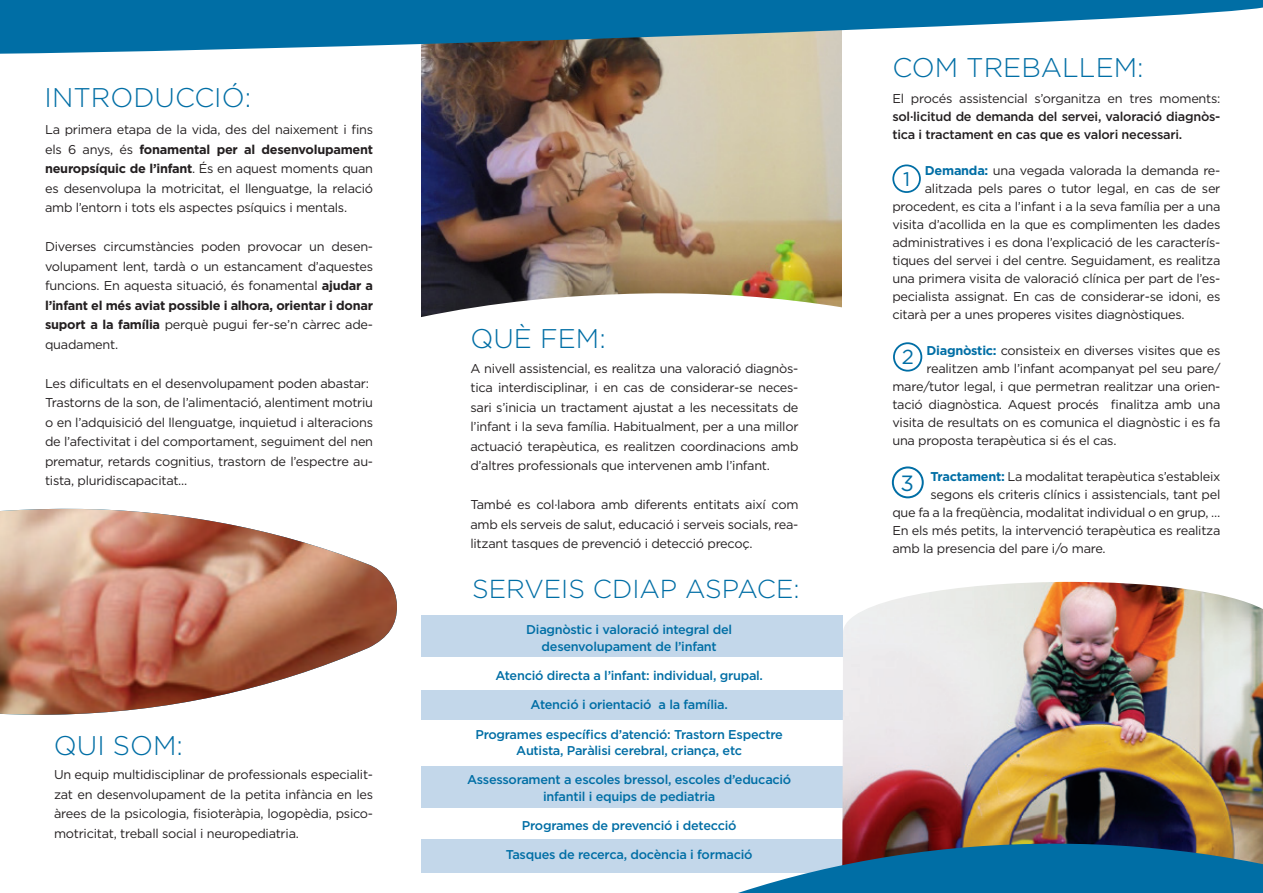
<style>
.page{position:relative;width:1263px;height:893px;background:#fff}
.page>*{position:absolute;margin:0;border:0;box-sizing:border-box;transform-origin:0 0}
.t1{font:300 27px "Gotham";color:#006ea5}
.t2{font:300 25.95px "Gotham";color:#006ea5}
.t3{font:22.05px "Gotham";color:#006ea5}
.t4{font:20.25px "Gotham";color:#006ea5}
.t5{font:19.65px "Gotham";color:#006ea5}
.t6{font:12.75px/19.5px "Gotham";letter-spacing:-.02em;color:#231f20;text-align:justify}
.t7{font:500 12.75px/16.5px "Gotham";letter-spacing:-.02em;color:#006ea5;text-align:center}
.t8{font:500 12.75px/18px "Gotham";letter-spacing:-.02em;color:#231f20}
.s1{font-weight:700}
.s2{font-weight:700;color:#006ea5}
</style>
<div class="page">
<div style="left:421px;top:615px;width:421px;height:42px;background:#c3d7ea"></div>
<div style="left:421px;top:691px;width:421px;height:29px;background:#c3d7ea"></div>
<div style="left:421px;top:766px;width:421px;height:42px;background:#c3d7ea"></div>
<div style="left:421px;top:840px;width:421px;height:33px;background:#c3d7ea"></div>
<img style="left:842px;top:582px;width:421px;height:262px">
<img style="left:421px;top:54px;width:421px;height:263px">
<svg style="left:738px;top:844px;width:525px;height:49px;background:#2979a2"></svg>
<img style="left:0;top:509px;width:397px;height:206px">
<svg style="left:0;top:0;width:1263px;height:54px;fill:#006ea5"></svg>
<div style="left:892px;top:164px;width:29px;height:29px;border:2px solid #006ea5;border-radius:50%"></div>
<div style="left:893px;top:342px;width:29px;height:30px;border:2px solid #006ea5;border-radius:50%"></div>
<div style="left:892px;top:466px;width:32px;height:32px;border:2px solid #006ea5;border-radius:50%"></div>
<h1 class="t1" style="left:45px;top:82px;width:208px">INTRODUCCIÓ:</h1>
<p class="t6" style="left:45px;top:120px;width:330px">La primera etapa de la vida, des del naixement i fins els 6 anys, és <span class="s1">fonamental per al desenvolupament neuropsíquic de l’infant</span>. És en aquest moments quan es desenvolupa la motricitat, el llenguatge, la relació amb l’entorn i tots els aspectes psíquics i mentals.</p>
<p class="t6" style="left:45px;top:237px;width:330px">Diverses circumstàncies poden provocar un desen&shy;volupament lent, tardà o un estancament d’aquestes funcions. En aquesta situació, és fonamental <span class="s1">ajudar a l’infant el més aviat possible i alhora, orientar i donar suport a la família</span> perquè pugui fer-se’n càrrec ade&shy;quadament.</p>
<p class="t6" style="left:45px;top:373px;width:330px;text-align:left">Les dificultats en el desenvolupament poden abastar:<br>Trastorns de la son, de l’alimentació, alentiment motriu o en l’adquisició del llenguatge, inquietud i alteracions de l’afectivitat i del comportament, seguiment del nen prematur, retards cognitius, trastorn de l’espectre au&shy;tista, pluridiscapacitat...</p>
<h1 class="t1" style="left:54px;top:731px;width:131px">QUI SOM:</h1>
<p class="t6" style="left:54px;top:765px;width:321px">Un equip multidisciplinar de professionals especialit&shy;zat en desenvolupament de la petita infància en les àrees de la psicologia, fisioteràpia, logopèdia, psico&shy;motricitat, treball social i neuropediatria.</p>
<h1 class="t1" style="left:470px;top:324px;width:137px">QUÈ FEM:</h1>
<p class="t6" style="left:470px;top:358px;width:330px">A nivell assistencial, es realitza una valoració diagnòs&shy;tica interdisciplinar, i en cas de considerar-se neces&shy;sari s’inicia un tractament ajustat a les necessitats de l’infant i la seva família. Habitualment, per a una millor actuació terapèutica, es realitzen coordinacions amb d’altres professionals que intervenen amb l’infant.</p>
<p class="t6" style="left:470px;top:495px;width:330px">També es col·labora amb diferents entitats així com amb els serveis de salut, educació i serveis socials, rea&shy;litzant tasques de prevenció i detecció precoç.</p>
<h2 class="t2" style="left:472px;top:575px;width:329px">SERVEIS CDIAP ASPACE:</h2>
<p class="t7" style="left:526px;top:621px;width:207px">Diagnòstic i valoració integral del desenvolupament de l’infant</p>
<p class="t7" style="left:495px;top:667px;width:269px">Atenció directa a l’infant: individual, grupal.</p>
<p class="t7" style="left:531px;top:696px;width:199px">Atenció i orientació a la família.</p>
<p class="t7" style="left:475px;top:725px;width:309px">Programes específics d’atenció: Trastorn Espectre<br>Autista, Paràlisi cerebral, criança, etc</p>
<p class="t7" style="left:467px;top:771px;width:326px">Assessorament a escoles bressol, escoles d’educació infantil i equips de pediatria</p>
<p class="t7" style="left:522px;top:817px;width:216px">Programes de prevenció i detecció</p>
<p class="t7" style="left:506px;top:846px;width:248px">Tasques de recerca, docència i formació</p>
<h1 class="t1" style="left:892px;top:52px;width:253px">COM TREBALLEM:</h1>
<p class="t6" style="left:892px;top:89px;width:330px">El procés assistencial s’organitza en tres moments:</p>
<p class="t8" style="left:892px;top:107px;width:330px">sol·licitud de demanda del servei, valoració diagnòs&shy;tica i tractament en cas que es valori necessari.</p>
<p class="t6" style="left:925px;top:161px;width:297px"><span class="s2">Demanda:</span> una vegada valorada la demanda re-</p>
<p class="t6" style="left:925px;top:179px;width:297px">alitzada pels pares o tutor legal, en cas de ser</p>
<p class="t6" style="left:892px;top:197px;width:330px">procedent, es cita a l’infant i a la seva família per a una</p>
<p class="t6" style="left:892px;top:215px;width:330px">visita d’acollida en la que es complimenten les dades</p>
<p class="t6" style="left:892px;top:233px;width:330px">administratives i es dona l’explicació de les caracterís-</p>
<p class="t6" style="left:892px;top:251px;width:330px">tiques del servei i del centre. Seguidament, es realitza</p>
<p class="t6" style="left:892px;top:269px;width:330px">una primera visita de valoració clínica per part de l’es-</p>
<p class="t6" style="left:892px;top:287px;width:330px">pecialista assignat. En cas de considerar-se idoni, es</p>
<p class="t6" style="left:892px;top:305px;width:294px">citarà per a unes properes visites diagnòstiques.</p>
<p class="t6" style="left:926px;top:341px;width:296px"><span class="s2">Diagnòstic:</span> consisteix en diverses visites que es</p>
<p class="t6" style="left:926px;top:359px;width:296px">realitzen amb l’infant acompanyat pel seu pare/</p>
<p class="t6" style="left:892px;top:377px;width:330px">mare/tutor legal, i que permetran realitzar una orien-</p>
<p class="t6" style="left:892px;top:395px;width:330px">tació diagnòstica. Aquest procés finalitza amb una</p>
<p class="t6" style="left:892px;top:413px;width:330px">visita de resultats on es comunica el diagnòstic i es fa</p>
<p class="t6" style="left:892px;top:431px;width:226px">una proposta terapèutica si és el cas.</p>
<p class="t6" style="left:930px;top:467px;width:292px"><span class="s2">Tractament:</span> La modalitat terapèutica s’estableix</p>
<p class="t6" style="left:930px;top:485px;width:292px">segons els criteris clínics i assistencials, tant pel</p>
<p class="t6" style="left:892px;top:503px;width:330px">que fa a la freqüència, modalitat individual o en grup, …</p>
<p class="t6" style="left:892px;top:521px;width:330px">En els més petits, la intervenció terapèutica es realitza</p>
<p class="t6" style="left:892px;top:539px;width:215px">amb la presencia del pare i/o mare.</p>
<h3 class="t5" style="left:903px;top:168px;width:9px">1</h3>
<h3 class="t4" style="left:902px;top:345px;width:14px">2</h3>
<h3 class="t3" style="left:900px;top:471px;width:15px">3</h3>
</div>
